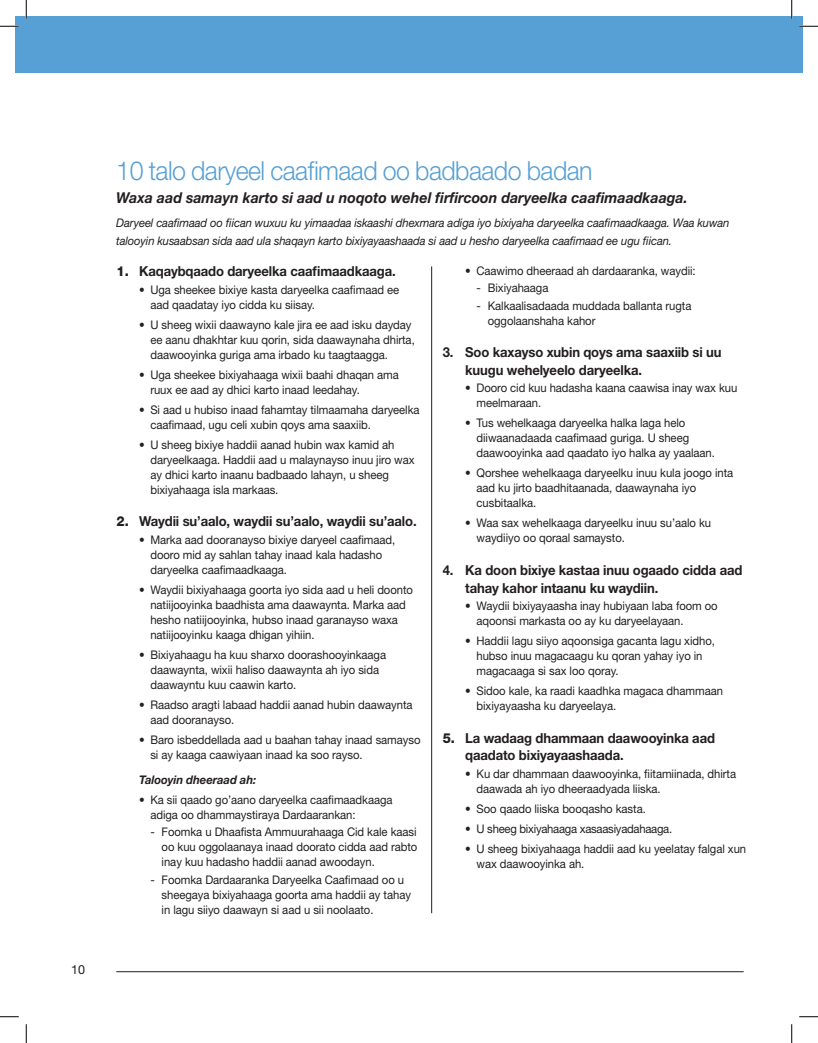
<style>
.page{position:relative;width:818px;height:1043px;background:#fff}
.page>*{position:absolute;margin:0;border:0;box-sizing:border-box;transform-origin:0 0}
._1Subhead_Large{font:300 26.25px "Helvetica Neue LT Std";letter-spacing:-.02em;color:#56a0d5;scale:.95 1}
.t1{font:italic 700 15px "Helvetica Neue LT Std";color:#231f20;scale:.95 1}
._10_tips_questions{font:700 13.75px/17.5px "Helvetica Neue LT Std";letter-spacing:-.01em;color:#231f20;scale:.95 1}
.t2{font:12.5px "Helvetica Neue LT Std";color:#231f20}
.bullet_text{font:11.88px/15px "Helvetica Neue LT Std";letter-spacing:-.005em;color:#231f20;scale:.95 1}
.subhead{font:italic 11.88px/17.5px "Helvetica Neue LT Std";letter-spacing:-.01em;color:#231f20;scale:.95 1}
.bullet_text-2{font:italic 700 11.88px "Helvetica Neue LT Std";letter-spacing:-.005em;color:#231f20;scale:.95 1}
.s1{font-weight:800}
</style>
<div class="page">
<div style="left:16px;top:16px;width:786px;height:56px;background:#56a0d5"></div>
<hr style="left:116px;top:971px;width:627px;height:1px;background:#231f20">
<hr style="left:431px;top:266px;width:1px;height:647px;background:#231f20">
<svg style="left:0;top:25px;width:19px;height:2px"></svg>
<svg style="left:799px;top:25px;width:19px;height:2px"></svg>
<svg style="left:0;top:1016px;width:19px;height:1px"></svg>
<svg style="left:799px;top:1016px;width:19px;height:1px"></svg>
<svg style="left:25px;top:0;width:2px;height:19px"></svg>
<svg style="left:25px;top:1024px;width:2px;height:18px"></svg>
<svg style="left:791px;top:0;width:1px;height:19px"></svg>
<svg style="left:791px;top:1024px;width:1px;height:18px"></svg>
<p class="t2" style="left:71px;top:962px;width:15px">10</p>
<p class="_1Subhead_Large" style="left:116px;top:155px;width:503px">10 talo daryeel caafimaad oo badbaado badan</p>
<p class="t1" style="left:116px;top:189px;width:603px">Waxa aad samayn karto si aad u noqoto wehel firfircoon daryeelka caafimaadkaaga.</p>
<p class="subhead" style="left:116px;top:214px;width:647px">Daryeel caafimaad oo fiican wuxuu ku yimaadaa iskaashi dhexmara adiga iyo bixiyaha daryeelka caafimaadkaaga. Waa kuwan talooyin kusaabsan sida aad ula shaqayn karto bixiyayaashaada si aad u hesho daryeelka caafimaad ee ugu fiican.</p>
<p class="_10_tips_questions" style="left:117px;top:262px;width:295px"><span class="s1">1.</span> Kaqaybqaado daryeelka caafimaadkaaga.</p>
<p class="bullet_text" style="left:150px;top:282px;width:263px;text-indent:-11px">• Uga sheekee bixiye kasta daryeelka caafimaad ee aad qaadatay iyo cidda ku siisay.</p>
<p class="bullet_text" style="left:150px;top:317px;width:280px;text-indent:-11px">• U sheeg wixii daawayno kale jira ee aad isku dayday ee aanu dhakhtar kuu qorin, sida daawaynaha dhirta, daawooyinka guriga ama irbado ku taagtaagga.</p>
<p class="bullet_text" style="left:150px;top:367px;width:263px;text-indent:-11px">• Uga sheekee bixiyahaaga wixii baahi dhaqan ama ruux ee aad ay dhici karto inaad leedahay.</p>
<p class="bullet_text" style="left:150px;top:402px;width:285px;text-indent:-11px">• Si aad u hubiso inaad fahamtay tilmaamaha daryeelka caafimaad, ugu celi xubin qoys ama saaxiib.</p>
<p class="bullet_text" style="left:150px;top:437px;width:279px;text-indent:-11px">• U sheeg bixiye haddii aanad hubin wax kamid ah daryeelkaaga. Haddii aad u malaynayso inuu jiro wax ay dhici karto inaanu badbaado lahayn, u sheeg bixiyahaaga isla markaas.</p>
<p class="_10_tips_questions" style="left:117px;top:512px;width:317px"><span class="s1">2.</span> Waydii su’aalo, waydii su’aalo, waydii su’aalo.</p>
<p class="bullet_text" style="left:150px;top:532px;width:259px;text-indent:-11px">• Marka aad dooranayso bixiye daryeel caafimaad, dooro mid ay sahlan tahay inaad kala hadasho daryeelka caafimaadkaaga.</p>
<p class="bullet_text" style="left:150px;top:582px;width:278px;text-indent:-11px">• Waydii bixiyahaaga goorta iyo sida aad u heli doonto natiijooyinka baadhista ama daawaynta. Marka aad hesho natiijooyinka, hubso inaad garanayso waxa natiijooyinku kaaga dhigan yihiin.</p>
<p class="bullet_text" style="left:150px;top:647px;width:250px;text-indent:-11px">• Bixiyahaagu ha kuu sharxo doorashooyinkaaga daawaynta, wixii haliso daawaynta ah iyo sida daawayntu kuu caawin karto.</p>
<p class="bullet_text" style="left:150px;top:697px;width:277px;text-indent:-11px">• Raadso aragti labaad haddii aanad hubin daawaynta aad dooranayso.</p>
<p class="bullet_text" style="left:150px;top:732px;width:286px;text-indent:-11px">• Baro isbeddellada aad u baahan tahay inaad samayso si ay kaaga caawiyaan inaad ka soo rayso.</p>
<p class="bullet_text-2" style="left:139px;top:772px;width:125px">Talooyin dheeraad ah:</p>
<p class="bullet_text" style="left:150px;top:792px;width:256px;text-indent:-11px">• Ka sii qaado go’aano daryeelka caafimaadkaaga adiga oo dhammaystiraya Dardaarankan:</p>
<p class="bullet_text" style="left:162px;top:824px;width:271px;text-align:justify;text-indent:-11px">- Foomka u Dhaafista Ammuurahaaga Cid kale kaasi oo kuu oggolaanaya inaad doorato cidda aad rabto inay kuu hadasho haddii aanad awoodayn.</p>
<p class="bullet_text" style="left:162px;top:872px;width:264px;text-indent:-11px">- Foomka Dardaaranka Daryeelka Caafimaad oo u sheegaya bixiyahaaga goorta ama haddii ay tahay in lagu siiyo daawayn si aad u sii noolaato.</p>
<p class="bullet_text" style="left:465px;top:263px;width:244px">• Caawimo dheeraad ah dardaaranka, waydii:</p>
<p class="bullet_text" style="left:476px;top:280px;width:77px">- Bixiyahaaga</p>
<p class="bullet_text" style="left:488px;top:298px;width:216px;text-indent:-11px">- Kalkaalisadaada muddada ballanta rugta oggolaanshaha kahor</p>
<p class="_10_tips_questions" style="left:465px;top:343px;width:271px;text-indent:-22px">3. Soo kaxayso xubin qoys ama saaxiib si uu kuugu wehelyeelo daryeelka.</p>
<p class="bullet_text" style="left:476px;top:380px;width:276px;text-indent:-11px">• Dooro cid kuu hadasha kaana caawisa inay wax kuu meelmaraan.</p>
<p class="bullet_text" style="left:476px;top:415px;width:252px;text-indent:-11px">• Tus wehelkaaga daryeelka halka laga helo diiwaanadaada caafimaad guriga. U sheeg daawooyinka aad qaadato iyo halka ay yaalaan.</p>
<p class="bullet_text" style="left:476px;top:465px;width:272px;text-indent:-11px">• Qorshee wehelkaaga daryeelku inuu kula joogo inta aad ku jirto baadhitaanada, daawaynaha iyo cusbitaalka.</p>
<p class="bullet_text" style="left:476px;top:515px;width:248px;text-indent:-11px">• Waa sax wehelkaaga daryeelku inuu su’aalo ku waydiiyo oo qoraal samaysto.</p>
<p class="_10_tips_questions" style="left:465px;top:561px;width:293px;text-indent:-22px">4. Ka doon bixiye kastaa inuu ogaado cidda aad tahay kahor intaanu ku waydiin.</p>
<p class="bullet_text" style="left:476px;top:598px;width:255px;text-indent:-11px">• Waydii bixiyayaasha inay hubiyaan laba foom oo aqoonsi markasta oo ay ku daryeelayaan.</p>
<p class="bullet_text" style="left:476px;top:633px;width:252px;text-indent:-11px">• Haddii lagu siiyo aqoonsiga gacanta lagu xidho, hubso inuu magacaagu ku qoran yahay iyo in magacaaga si sax loo qoray.</p>
<p class="bullet_text" style="left:476px;top:683px;width:261px;text-indent:-11px">• Sidoo kale, ka raadi kaadhka magaca dhammaan bixiyayaasha ku daryeelaya.</p>
<p class="_10_tips_questions" style="left:465px;top:728px;width:264px;text-indent:-22px"><span class="s1">5.</span> La wadaag dhammaan daawooyinka aad qaadato bixiyayaashaada.</p>
<p class="bullet_text" style="left:476px;top:765px;width:275px;text-indent:-11px">• Ku dar dhammaan daawooyinka, fiitamiinada, dhirta daawada ah iyo dheeraadyada liiska.</p>
<p class="bullet_text" style="left:465px;top:800px;width:191px">• Soo qaado liiska booqasho kasta.</p>
<p class="bullet_text" style="left:465px;top:820px;width:219px">• U sheeg bixiyahaaga xasaasiyadahaaga.</p>
<p class="bullet_text" style="left:476px;top:840px;width:285px;text-indent:-11px">• U sheeg bixiyahaaga haddii aad ku yeelatay falgal xun wax daawooyinka ah.</p>
</div>
